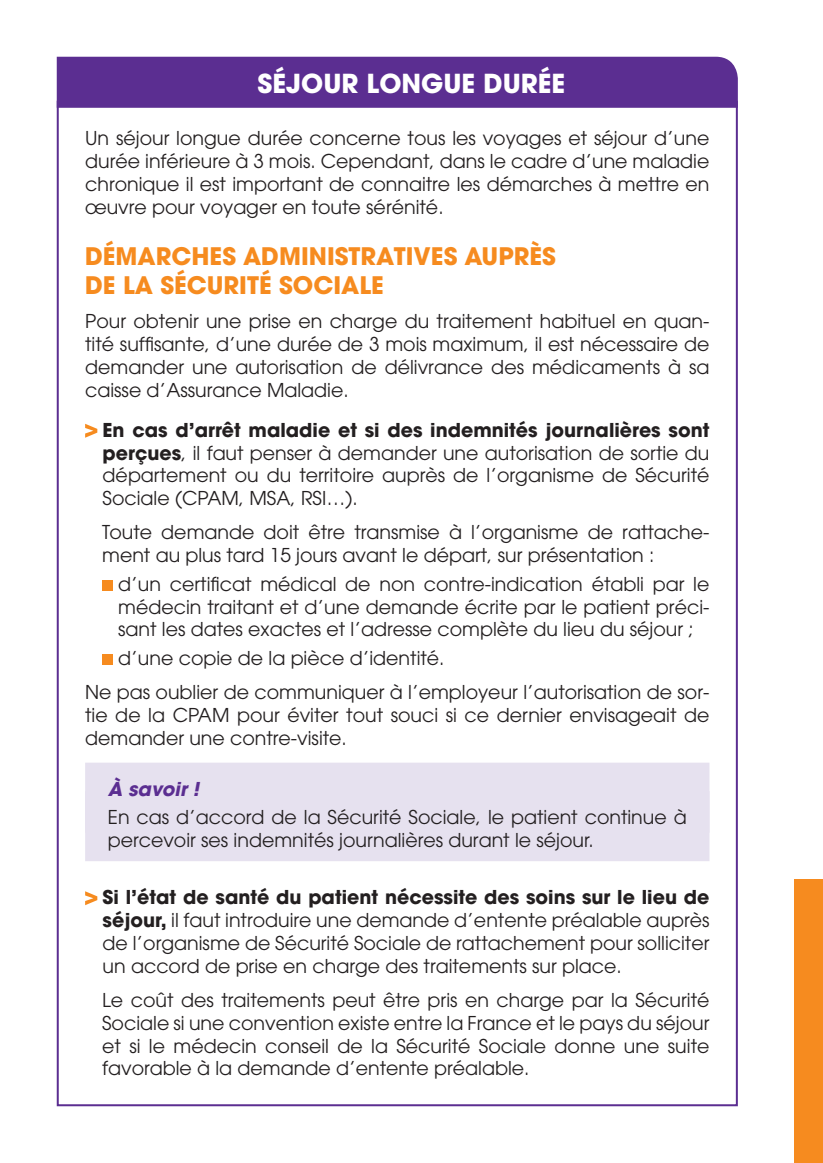
<style>
.page{position:relative;width:823px;height:1163px;background:#fff}
.page>*{position:absolute;margin:0;border:0;box-sizing:border-box;transform-origin:0 0}
.t1{font:700 26px "Avant Garde";color:#fff}
.Heading_1{font:700 24px/28.8px "Avant Garde";color:#f68b1f}
.List_Paragraph{font:19px/22.8px "Avant Garde";color:#231f20;text-align:justify}
.t2{font:italic 700 19px "Avant Garde";color:#5b2e91}
.s1{font-weight:700}
</style>
<div class="page">
<div style="left:794px;top:879px;width:28px;height:283px;background:#f68b1f"></div>
<div style="left:57px;top:57px;width:680px;height:51px;background:#5b2e91"></div>
<div style="left:85px;top:762px;width:624px;height:70px;background:#e6e1ef"></div>
<div style="left:85px;top:791px;width:624px;height:70px;background:#e6e1ef"></div>
<svg style="left:85px;top:423px;width:12px;height:14px"></svg>
<div style="left:102px;top:580px;width:10px;height:10px;background:#f68b1f"></div>
<div style="left:102px;top:654px;width:10px;height:10px;background:#f68b1f"></div>
<svg style="left:85px;top:891px;width:12px;height:14px"></svg>
<p class="t1" style="left:257px;top:66px;width:309px">SÉJOUR LONGUE DURÉE</p>
<p class="List_Paragraph" style="left:85px;top:127px;width:625px">Un séjour longue durée concerne tous les voyages et séjour d’une durée inférieure à 3 mois. Cependant, dans le cadre d’une maladie chronique il est important de connaitre les démarches à mettre en œuvre pour voyager en toute sérénité.</p>
<p class="Heading_1" style="left:85px;top:242px;width:472px">DÉMARCHES ADMINISTRATIVES AUPRÈS<br>DE LA SÉCURITÉ SOCIALE</p>
<p class="List_Paragraph" style="left:85px;top:309px;width:625px">Pour obtenir une prise en charge du traitement habituel en quan&shy;tité suffisante, d’une durée de 3 mois maximum, il est nécessaire de demander une autorisation de délivrance des médicaments à sa caisse d’Assurance Maladie.</p>
<p class="List_Paragraph" style="left:102px;top:418px;width:608px"><span class="s1">En cas d’arrêt maladie et si des indemnités journalières sont perçues</span>, il faut penser à demander une autorisation de sortie du département ou du territoire auprès de l’organisme de Sécurité Sociale (CPAM, MSA, RSI…).</p>
<p class="List_Paragraph" style="left:102px;top:521px;width:608px">Toute demande doit être transmise à l’organisme de rattache&shy;ment au plus tard 15 jours avant le départ, sur présentation :</p>
<p class="List_Paragraph" style="left:118px;top:572px;width:592px">d’un certificat médical de non contre-indication établi par le médecin traitant et d’une demande écrite par le patient préci&shy;sant les dates exactes et l’adresse complète du lieu du séjour ;</p>
<p class="List_Paragraph" style="left:118px;top:646px;width:327px">d’une copie de la pièce d’identité.</p>
<p class="List_Paragraph" style="left:85px;top:680px;width:625px">Ne pas oublier de communiquer à l’employeur l’autorisation de sor&shy;tie de la CPAM pour éviter tout souci si ce dernier envisageait de demander une contre-visite.</p>
<p class="t2" style="left:108px;top:776px;width:93px">À savoir !</p>
<p class="List_Paragraph" style="left:108px;top:805px;width:580px">En cas d’accord de la Sécurité Sociale, le patient continue à percevoir ses indemnités journalières durant le séjour.</p>
<p class="List_Paragraph" style="left:102px;top:885px;width:608px"><span class="s1">Si l’état de santé du patient nécessite des soins sur le lieu de séjour,</span> il faut introduire une demande d’entente préalable auprès de l’organisme de Sécurité Sociale de rattachement pour solliciter un accord de prise en charge des traitements sur place.</p>
<p class="List_Paragraph" style="left:102px;top:988px;width:608px">Le coût des traitements peut être pris en charge par la Sécurité Sociale si une convention existe entre la France et le pays du séjour et si le médecin conseil de la Sécurité Sociale donne une suite favorable à la demande d’entente préalable.</p>
</div>
